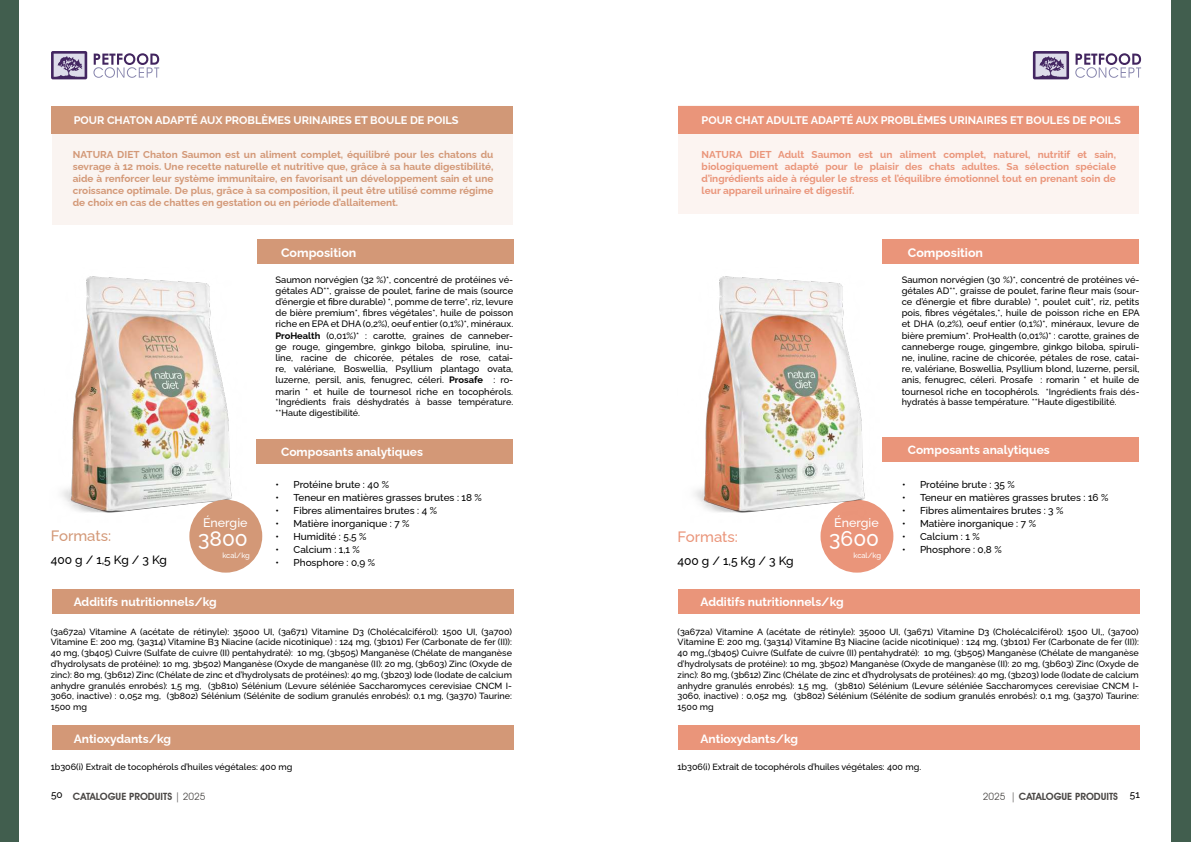
<style>
.page{position:relative;width:1191px;height:842px;background:#fff}
.page>*{position:absolute;margin:0;border:0;box-sizing:border-box;transform-origin:0 0}
.t1{font:500 21px "Raleway";color:#fff}
.t2{font:500 15px "Raleway";color:#d39877}
.t3{font:500 15px "Raleway";color:#ea957a}
.t4{font:100 12.4px "Raleway";color:#fff}
.t5{font:500 12.4px "Raleway";color:#fff}
.t6{font:100 12px "Raleway";color:#fff}
.t7{font:500 12px "Raleway";letter-spacing:-.015em;color:#000}
.t8{font:100 11px "Raleway";color:#fff}
.t9{font:100 10px/12px "Raleway";color:#d39877;text-align:justify}
.t10{font:500 10px "Raleway";color:#000}
.t11{font:100 10px/12px "Raleway";color:#ea957a;text-align:justify}
.t12{font:600 10px "Avant Garde IT Cby BT";color:#4a4745}
.t13{font:500 9.3px/11.2px "Raleway";color:#000;text-align:justify}
.t14{font:500 9px/10.8px "Raleway";color:#000;text-align:justify}
.t15{font:500 7.5px "Raleway";letter-spacing:-.015em;color:#fff}
.s1{font-weight:100}
.s2{font-size:9px}
.s3{font-weight:400}
</style>
<div class="page">
<svg style="left:1075px;top:53px;width:66px;height:25px"></svg>
<svg style="left:1033px;top:51px;width:36px;height:28px"></svg>
<svg style="left:93px;top:53px;width:66px;height:25px"></svg>
<svg style="left:51px;top:51px;width:36px;height:28px"></svg>
<div style="left:52px;top:109px;width:460px;height:116px;background:#faf4f1"></div>
<div style="left:51px;top:106px;width:461px;height:27px;background:#d19877"></div>
<div style="left:0;top:0;width:18px;height:842px;background:#415e4e"></div>
<img style="left:61px;top:276px;width:185px;height:243px">
<div style="left:256px;top:439px;width:256px;height:24px;background:#d39877"></div>
<div style="left:257px;top:239px;width:256px;height:25px;background:#d39877"></div>
<div style="left:52px;top:589px;width:461px;height:24px;background:#d39877"></div>
<div style="left:52px;top:725px;width:461px;height:24px;background:#d39877"></div>
<div style="left:189px;top:500px;width:73px;height:73px;background:#d39877;border-radius:50%"></div>
<div style="left:678px;top:589px;width:462px;height:24px;background:#ea957a"></div>
<div style="left:678px;top:725px;width:462px;height:24px;background:#ea957a"></div>
<div style="left:820px;top:500px;width:73px;height:73px;background:#ea957a;border-radius:50%"></div>
<div style="left:1171px;top:0;width:20px;height:842px;background:#415e4e"></div>
<div style="left:678px;top:106px;width:461px;height:108px;background:#fcf4f1"></div>
<img style="left:694px;top:276px;width:185px;height:246px">
<div style="left:882px;top:437px;width:256px;height:25px;background:#ea957a"></div>
<div style="left:882px;top:239px;width:256px;height:25px;background:#ea957a"></div>
<div style="left:678px;top:106px;width:460px;height:27px;background:#ea957a"></div>
<p class="t8" style="left:74px;top:111px;width:386px">POUR CHATON ADAPTÉ AUX PROBLÈMES URINAIRES ET BOULE DE POILS</p>
<p class="t8" style="left:701px;top:111px;width:421px">POUR CHAT ADULTE ADAPTÉ AUX PROBLÈMES URINAIRES ET BOULES DE POILS</p>
<p class="t9" style="left:73px;top:147px;width:422px">NATURA DIET Chaton Saumon est un aliment complet, équilibré pour les chatons du sevrage à 12 mois. Une recette naturelle et nutritive que, grâce à sa haute digestibilité, aide à renforcer leur système immunitaire, en favorisant un développement sain et une croissance optimale. De plus, grâce à sa composition, il peut être utilisé comme régime de choix en cas de chattes en gestation ou en période d’allaitement.</p>
<p class="t11" style="left:701px;top:147px;width:416px">NATURA DIET Adult Saumon est un aliment complet, naturel, nutritif et sain, biologiquement adapté pour le plaisir des chats adultes. Sa sélection spéciale d’ingrédients aide à réguler le stress et l’équilibre émotionnel tout en prenant soin de leur appareil urinaire et digestif.</p>
<h3 class="t4" style="left:281px;top:243px;width:77px">Composition</h3>
<h3 class="t4" style="left:907px;top:243px;width:77px">Composition</h3>
<p class="t13" style="left:275px;top:273px;width:239px">Saumon norvégien (32 %)*, concentré de protéines vé&shy;gétales AD**, graisse de poulet, farine de mais (source d’énergie et fibre durable) *, pomme de terre*, riz, levure de bière premium*, fibres végétales*, huile de poisson riche en EPA et DHA (0,2%), oeuf entier (0,1%)*, minéraux.<br><span class="s1">ProHealth</span> (0,01%)* : carotte, graines de canneber&shy;ge rouge, gingembre, ginkgo biloba, spiruline, inu&shy;line, racine de chicorée, pétales de rose, catai&shy;re, valériane, Boswellia, Psyllium plantago ovata, luzerne, persil, anis, fenugrec, céleri. <span class="s1">Prosafe</span> : ro&shy;marin * et huile de tournesol riche en tocophérols.</p>
<p class="t14" style="left:275px;top:396px;width:239px">*Ingrédients frais déshydratés à basse température. **Haute digestibilité.</p>
<p class="t13" style="left:901px;top:273px;width:239px">Saumon norvégien (30 %)*, concentré de protéines vé&shy;gétales AD**, graisse de poulet, farine fleur mais (sour&shy;ce d’énergie et fibre durable) *, poulet cuit*, riz, petits pois, fibres végétales,*, huile de poisson riche en EPA et DHA (0,2%), oeuf entier (0,1%)*, minéraux, levure de bière premium*. ProHealth (0,01%)* : carotte, graines de canneberge rouge, gingembre, ginkgo biloba, spiruli&shy;ne, inuline, racine de chicorée, pétales de rose, catai&shy;re, valériane, Boswellia, Psyllium blond, luzerne, persil, anis, fenugrec, céleri. Prosafe : romarin * et huile de tournesol riche en tocophérols. <span class="s2">*Ingrédients frais dés-</span></p>
<p class="t14" style="left:901px;top:396px;width:216px">hydratés à basse température. **Haute digestibilité.</p>
<h3 class="t6" style="left:281px;top:442px;width:143px">Composants analytiques</h3>
<h3 class="t6" style="left:907px;top:440px;width:143px">Composants analytiques</h3>
<h2 class="t2" style="left:51px;top:524px;width:62px">Formats:</h2>
<h3 class="t7" style="left:51px;top:550px;width:118px">400 g / 1,5 Kg / 3 Kg</h3>
<h3 class="t5" style="left:203px;top:513px;width:46px">Énergie</h3>
<h1 class="t1" style="left:198px;top:522px;width:51px">3800</h1>
<p class="t15" style="left:222px;top:549px;width:29px">kcal/kg</p>
<p class="t10" style="left:275px;top:476px;width:115px">• Protéine brute : 40 %</p>
<p class="t10" style="left:275px;top:489px;width:208px">• Teneur en matières grasses brutes : 18 %</p>
<p class="t10" style="left:275px;top:502px;width:163px">• Fibres alimentaires brutes : 4 %</p>
<p class="t10" style="left:275px;top:515px;width:136px">• Matière inorganique : 7 %</p>
<p class="t10" style="left:275px;top:528px;width:92px">• Humidité : 5,5 %</p>
<p class="t10" style="left:275px;top:541px;width:86px">• Calcium : 1,1 %</p>
<p class="t10" style="left:275px;top:554px;width:101px">• Phosphore : 0,9 %</p>
<h2 class="t3" style="left:677px;top:525px;width:62px">Formats:</h2>
<h3 class="t7" style="left:677px;top:552px;width:118px">400 g / 1,5 Kg / 3 Kg</h3>
<h3 class="t5" style="left:834px;top:513px;width:46px">Énergie</h3>
<h1 class="t1" style="left:829px;top:522px;width:51px">3600</h1>
<p class="t15" style="left:853px;top:549px;width:29px">kcal/kg</p>
<p class="t10" style="left:902px;top:476px;width:114px">• Protéine brute : 35 %</p>
<p class="t10" style="left:902px;top:489px;width:208px">• Teneur en matières grasses brutes : 16 %</p>
<p class="t10" style="left:902px;top:502px;width:163px">• Fibres alimentaires brutes : 3 %</p>
<p class="t10" style="left:902px;top:515px;width:136px">• Matière inorganique : 7 %</p>
<p class="t10" style="left:902px;top:528px;width:79px">• Calcium : 1 %</p>
<p class="t10" style="left:902px;top:541px;width:101px">• Phosphore : 0,8 %</p>
<h3 class="t6" style="left:74px;top:592px;width:145px">Additifs nutritionnels/kg</h3>
<h3 class="t6" style="left:700px;top:592px;width:145px">Additifs nutritionnels/kg</h3>
<p class="t14" style="left:51px;top:625px;width:463px">(3a672a) Vitamine A (acétate de rétinyle): 35000 UI, (3a671) Vitamine D3 (Cholécalciférol): 1500 UI, (3a700)<br>Vitamine E: 200 mg, (3a314) Vitamine B3 Niacine (acide nicotinique) : 124 mg, (3b101) Fer (Carbonate de fer (II)):<br>40 mg, (3b405) Cuivre (Sulfate de cuivre (II) pentahydraté): 10 mg, (3b505) Manganèse (Chélate de manganèse d’hydrolysats de protéine): 10 mg, 3b502) Manganèse (Oxyde de manganèse (II): 20 mg, (3b603) Zinc (Oxyde de zinc): 80 mg, (3b612) Zinc (Chélate de zinc et d’hydrolysats de protéines): 40 mg, (3b203) Iode (Iodate de calcium anhydre granulés enrobés): 1,5 mg, (3b810) Sélénium (Levure séléniée Saccharomyces cerevisiae CNCM I-3060, inactive) : 0,052 mg, (3b802) Sélénium (Sélénite de sodium granulés enrobés): 0,1 mg, (3a370) Taurine:<br>1500 mg</p>
<p class="t14" style="left:677px;top:625px;width:463px">(3a672a) Vitamine A (acétate de rétinyle): 35000 UI, (3a671) Vitamine D3 (Cholécalciférol): 1500 UI,, (3a700)<br>Vitamine E: 200 mg, (3a314) Vitamine B3 Niacine (acide nicotinique) : 124 mg, (3b101) Fer (Carbonate de fer (II)):<br>40 mg,,(3b405) Cuivre (Sulfate de cuivre (II) pentahydraté): 10 mg, (3b505) Manganèse (Chélate de manganèse d’hydrolysats de protéine): 10 mg, 3b502) Manganèse (Oxyde de manganèse (II): 20 mg, (3b603) Zinc (Oxyde de zinc): 80 mg, (3b612) Zinc (Chélate de zinc et d’hydrolysats de protéines): 40 mg, (3b203) Iode (Iodate de calcium anhydre granulés enrobés): 1,5 mg, (3b810) Sélénium (Levure séléniée Saccharomyces cerevisiae CNCM I-3060, inactive) : 0,052 mg, (3b802) Sélénium (Sélénite de sodium granulés enrobés): 0,1 mg, (3a370) Taurine:<br>1500 mg</p>
<h3 class="t6" style="left:74px;top:729px;width:99px">Antioxydants/kg</h3>
<h3 class="t6" style="left:700px;top:729px;width:99px">Antioxydants/kg</h3>
<p class="t14" style="left:51px;top:760px;width:243px">1b306(i) Extrait de tocophérols d’huiles végétales: 400 mg</p>
<p class="t14" style="left:677px;top:760px;width:245px">1b306(i) Extrait de tocophérols d’huiles végétales: 400 mg.</p>
<p class="t12" style="left:51px;top:790px;width:156px"><sup>50</sup> CATALOGUE PRODUITS <span class="s3">| 2025</span></p>
<p class="t12" style="left:982px;top:790px;width:159px"><span class="s3">2025 |</span> CATALOGUE PRODUITS <sup>51</sup></p>
</div>
